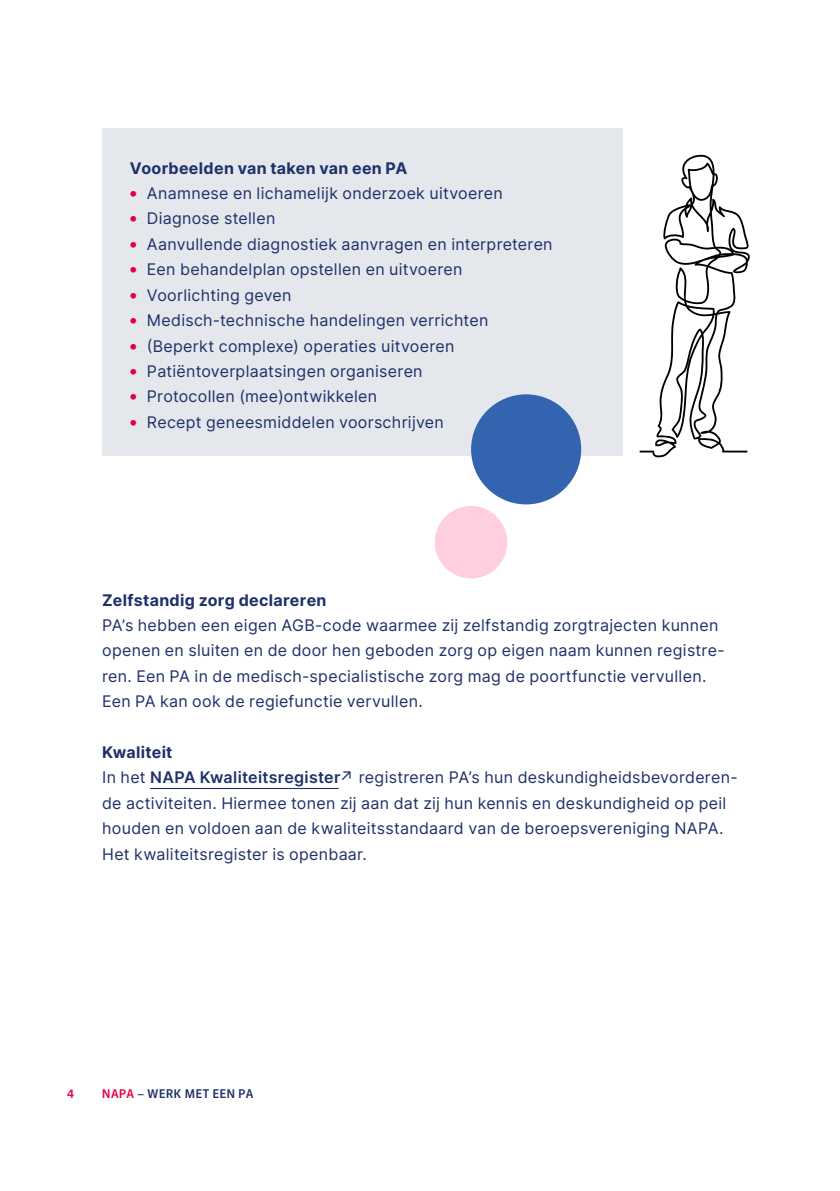
<style>
.page{position:relative;width:840px;height:1191px;background:#fff}
.page>*{position:absolute;margin:0;border:0;box-sizing:border-box;transform-origin:0 0}
.t1{font:16px/25.4px "Inter";letter-spacing:.02em;color:#203069}
.t2{font:700 16px "Inter";letter-spacing:.02em;color:#203069}
.t3{font:500 12px "Murecho";letter-spacing:.05em;color:#203069}
.t4{font:500 12px "Murecho";color:#e60041}
.s1{font-weight:900;font-size:18px;color:#e60041}
.s2{font-weight:700}
.s3{font-weight:600}
.s4{color:#e60041}
</style>
<div class="page">
<hr style="left:150px;top:788px;width:188px;height:1px;background:#203069">
<div style="left:102px;top:128px;width:520px;height:327px;background:#e4e7ec"></div>
<svg style="left:639px;top:154px;width:111px;height:304px"></svg>
<div style="left:471px;top:394px;width:110px;height:110px;background:#3464b0;border-radius:50%"></div>
<div style="left:434px;top:506px;width:73px;height:72px;background:#ffcfde;border-radius:50%"></div>
<p class="t2" style="left:130px;top:156px;width:279px">Voorbeelden van taken van een PA</p>
<p class="t1" style="left:130px;top:180px;width:374px"><span class="s1">•</span> Anamnese en lichamelijk onderzoek uitvoeren</p>
<p class="t1" style="left:130px;top:206px;width:147px"><span class="s1">•</span> Diagnose stellen</p>
<p class="t1" style="left:130px;top:231px;width:424px"><span class="s1">•</span> Aanvullende diagnostiek aanvragen en interpreteren</p>
<p class="t1" style="left:130px;top:256px;width:334px"><span class="s1">•</span> Een behandelplan opstellen en uitvoeren</p>
<p class="t1" style="left:130px;top:282px;width:163px"><span class="s1">•</span> Voorlichting geven</p>
<p class="t1" style="left:130px;top:307px;width:360px"><span class="s1">•</span> Medisch-technische handelingen verrichten</p>
<p class="t1" style="left:130px;top:333px;width:326px"><span class="s1">•</span> (Beperkt complexe) operaties uitvoeren</p>
<p class="t1" style="left:130px;top:358px;width:294px"><span class="s1">•</span> Patiëntoverplaatsingen organiseren</p>
<p class="t1" style="left:130px;top:383px;width:249px"><span class="s1">•</span> Protocollen (mee)ontwikkelen</p>
<p class="t1" style="left:130px;top:409px;width:315px"><span class="s1">•</span> Recept geneesmiddelen voorschrijven</p>
<p class="t2" style="left:102px;top:588px;width:226px">Zelfstandig zorg declareren</p>
<p class="t1" style="left:102px;top:612px;width:623px">PA’s hebben een eigen AGB-code waarmee zij zelfstandig zorgtrajecten kunnen openen en sluiten en de door hen geboden zorg op eigen naam kunnen registre&shy;ren. Een PA in de medisch-specialistische zorg mag de poortfunctie vervullen.<br>Een PA kan ook de regiefunctie vervullen.</p>
<p class="t1" style="left:102px;top:739px;width:636px"><span class="s2">Kwaliteit<br></span>In het <span class="s3">NAPA Kwaliteitsregister</span>↗ registreren PA’s hun deskundigheidsbevorderen&shy;de activiteiten. Hiermee tonen zij aan dat zij hun kennis en deskundigheid op peil houden en voldoen aan de kwaliteitsstandaard van de beroepsvereniging NAPA.<br>Het kwaliteitsregister is openbaar.</p>
<p class="t4" style="left:67px;top:1086px;width:8px">4</p>
<p class="t3" style="left:102px;top:1086px;width:152px"><span class="s4">NAPA</span> – WERK MET EEN PA</p>
</div>
